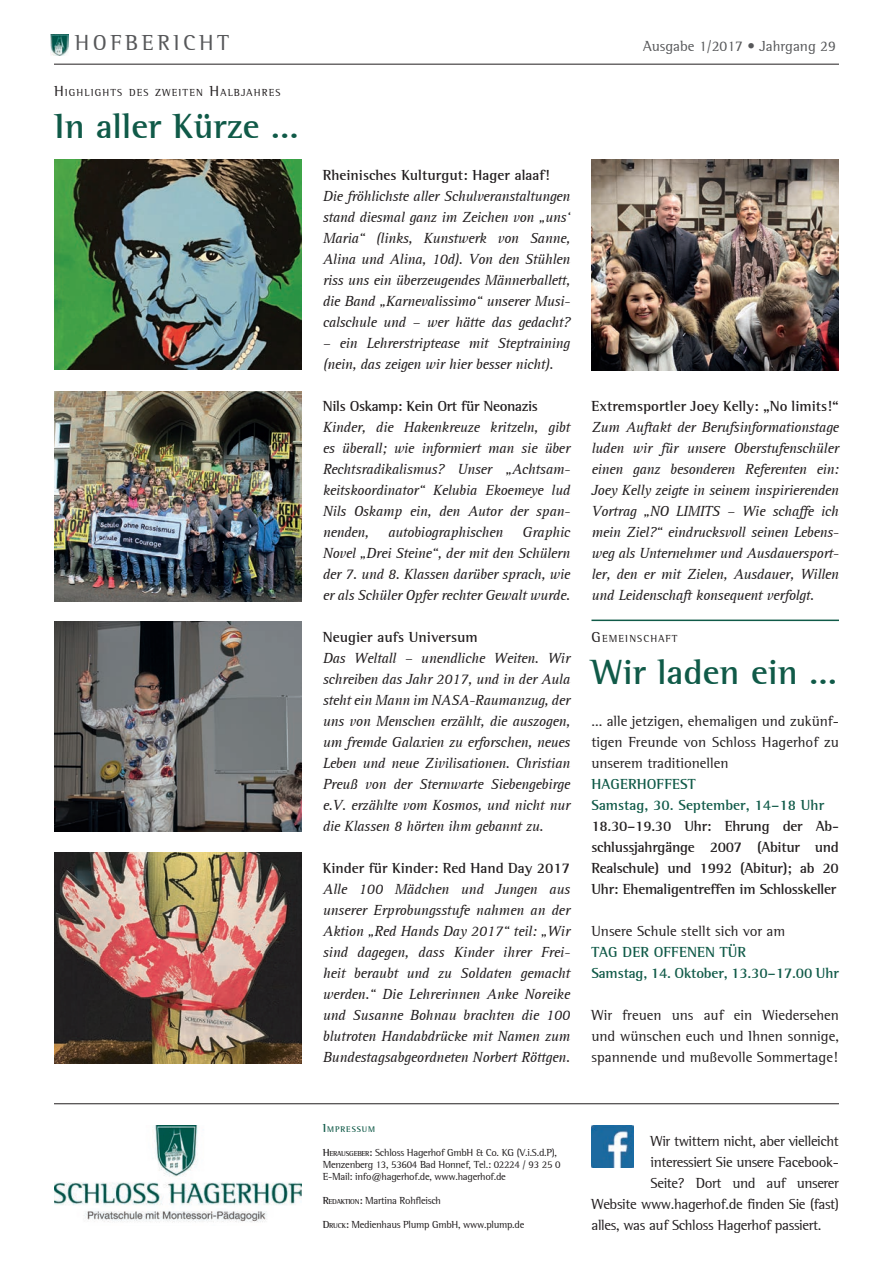
<style>
.page{position:relative;width:893px;height:1263px;background:#fff}
.page>*{position:absolute;margin:0;border:0;box-sizing:border-box;transform-origin:0 0}
.t1{font:700 36px "AT Rotis Semi Serif";color:#105a48}
.t2{font:22.35px "AT Rotis Semi Serif";letter-spacing:.16em;color:#57585a}
.t3{font:italic 15px/21px "AT Rotis Serif";letter-spacing:-.025em;color:#231f20;text-align:justify}
.t4{font:15px/21px "AT Rotis Semi Serif";letter-spacing:-.025em;color:#231f20;text-align:justify}
.t5{font:700 15px/21px "AT Rotis Semi Serif";color:#231f20;text-align:justify}
.t6{font:700 15px/21px "AT Rotis Semi Serif";color:#105a48}
.t7{font:700 15px "AT Rotis Semi Serif";letter-spacing:-.025em;color:#231f20}
.t8{font:15px "AT Rotis Semi Serif";color:#231f20}
.t9{font:15px "AT Rotis Semi Serif";color:#57585a}
.t10{font:10.5px/12px "AT Rotis Semi Serif";letter-spacing:-.025em;color:#231f20}
.t11{font:10.5px "AT Rotis Semi Serif";letter-spacing:.105em;color:#231f20}
.t12{font:700 8.4px "AT Rotis Semi Serif";letter-spacing:.105em;color:#105a48}
.s1{font-size:15px}
.s2{font-size:12px}
.s3{font-weight:700}
.s4{font-weight:700;font-size:7.35px}
</style>
<div class="page">
<hr style="left:54px;top:64px;width:785px;height:1px;background:#231f20">
<hr style="left:54px;top:1103px;width:785px;height:1px;background:#231f20">
<img style="left:51px;top:35px;width:17px;height:20px">
<hr style="left:591px;top:620px;width:248px;height:1px;background:#105a48">
<img style="left:54px;top:1125px;width:247px;height:98px">
<img style="left:591px;top:159px;width:248px;height:211px">
<img style="left:54px;top:159px;width:247px;height:210px">
<img style="left:54px;top:621px;width:247px;height:210px">
<img style="left:54px;top:391px;width:247px;height:210px">
<img style="left:54px;top:852px;width:247px;height:211px">
<img style="left:591px;top:1125px;width:42px;height:42px">
<h2 class="t2" style="left:75px;top:30px;width:156px">HOFBERICHT</h2>
<p class="t9" style="left:643px;top:38px;width:194px">Ausgabe 1/2017 • Jahrgang 29</p>
<p class="t11" style="left:54px;top:86px;width:228px"><span class="s1">H</span>IGHLIGHTS DES ZWEITEN <span class="s1">H</span>ALBJAHRES</p>
<h1 class="t1" style="left:54px;top:104px;width:246px">In aller Kürze ...</h1>
<p class="t5" style="left:323px;top:164px;width:229px">Rheinisches Kulturgut: Hager alaaf!</p>
<p class="t3" style="left:323px;top:186px;width:249px">Die fröhlichste aller Schulveranstaltungen stand diesmal ganz im Zeichen von „uns‘ Maria“ (links, Kunstwerk von Sanne, Alina und Alina, 10d). Von den Stühlen riss uns ein überzeugendes Männerballett, die Band „Karnevalissimo“ unserer Musi&shy;calschule und – wer hätte das gedacht?</p>
<p class="t3" style="left:323px;top:333px;width:249px">– ein Lehrerstriptease mit Steptraining (nein, das zeigen wir hier besser nicht).</p>
<p class="t7" style="left:323px;top:397px;width:217px">Nils Oskamp: Kein Ort für Neonazis</p>
<p class="t3" style="left:323px;top:417px;width:249px">Kinder, die Hakenkreuze kritzeln, gibt es überall; wie informiert man sie über Rechtsradikalismus? Unser „Achtsam&shy;keitskoordinator“ Kelubia Ekoemeye lud Nils Oskamp ein, den Autor der span&shy;nenden,</p>
<p class="t3" style="left:323px;top:522px;width:249px;text-indent:199px">Graphic Novel „Drei Steine“, der mit den Schülern der 7. und 8. Klassen darüber sprach, wie er als Schüler Opfer rechter Gewalt wurde.</p>
<p class="t5" style="left:323px;top:626px;width:157px">Neugier aufs Universum</p>
<p class="t3" style="left:323px;top:648px;width:249px">Das Weltall – unendliche Weiten. Wir schreiben das Jahr 2017, und in der Aula steht ein Mann im NASA-Raumanzug, der uns von Menschen erzählt, die auszogen, um fremde Galaxien zu erforschen, neues Leben und neue Zivilisationen. Christian Preuß von der Sternwarte Siebengebirge e.V. erzählte vom Kosmos, und nicht nur die Klassen 8 hörten ihm gebannt zu.</p>
<p class="t5" style="left:323px;top:857px;width:249px">Kinder für Kinder: Red Hand Day 2017</p>
<p class="t3" style="left:323px;top:879px;width:249px">Alle 100 Mädchen und Jungen aus unserer Erprobungsstufe nahmen an der Aktion „Red Hands Day 2017“ teil: „Wir sind dagegen, dass Kinder ihrer Frei&shy;heit beraubt und zu Soldaten gemacht werden.“ Die Lehrerinnen Anke Noreike und Susanne Bohnau brachten die 100 blutroten Handabdrücke mit Namen zum Bundestagsabgeordneten Norbert Röttgen.</p>
<p class="t3" style="left:388px;top:522px;width:117px">autobiographischen</p>
<p class="t5" style="left:591px;top:395px;width:249px">Extremsportler Joey Kelly: „No limits!“</p>
<p class="t3" style="left:591px;top:417px;width:249px">Zum Auftakt der Berufsinformationstage luden wir für unsere Oberstufenschüler einen ganz besonderen Referenten ein:<br>Joey Kelly zeigte in seinem inspirierenden Vortrag „NO LIMITS – Wie schaffe ich mein Ziel?“ eindrucksvoll seinen Lebens&shy;weg als Unternehmer und Ausdauersport&shy;ler, den er mit Zielen, Ausdauer, Willen und Leidenschaft konsequent verfolgt.</p>
<p class="t11" style="left:591px;top:632px;width:88px"><span class="s1">G</span> EMEINSCHAFT</p>
<h1 class="t1" style="left:591px;top:650px;width:247px">Wir laden ein ...</h1>
<p class="t4" style="left:591px;top:710px;width:249px">... alle jetzigen, ehemaligen und zukünf&shy;tigen Freunde von Schloss Hagerhof zu unserem traditionellen</p>
<p class="t6" style="left:591px;top:773px;width:234px">HAGERHOFFEST<br>Samstag, 30. September, 14–18 Uhr</p>
<p class="t5" style="left:591px;top:815px;width:249px">18.30–19.30 Uhr: Ehrung der Ab&shy;schlussjahrgänge 2007 (Abitur und Realschule) und 1992 (Abitur); ab 20<br>Uhr: Ehemaligentreffen im Schlosskeller</p>
<p class="t8" style="left:591px;top:922px;width:195px">Unsere Schule stellt sich vor am</p>
<p class="t6" style="left:591px;top:941px;width:249px">TAG DER OFFENEN TÜR<br>Samstag, 14. Oktober, 13.30–17.00 Uhr</p>
<p class="t4" style="left:591px;top:1004px;width:249px">Wir freuen uns auf ein Wiedersehen und wünschen euch und Ihnen sonnige, spannende und mußevolle Sommertage!</p>
<p class="t12" style="left:323px;top:1124px;width:54px"><span class="s2">I</span>MPRESSUM</p>
<p class="t10" style="left:323px;top:1146px;width:239px"><span class="s3">H</span><span class="s4">ERAUSGEBER</span><span class="s3">:</span> Schloss Hagerhof GmbH &amp; Co. KG (V.i.S.d.P),<br>Menzenberg 13, 53604 Bad Honnef, Tel.: 02224 / 93 25 0<br>E-Mail: info@hagerhof.de, www.hagerhof.de</p>
<p class="t10" style="left:323px;top:1194px;width:120px"><span class="s3">R</span><span class="s4">EDAKTION</span><span class="s3">:</span> Martina Rohfleisch</p>
<p class="t10" style="left:323px;top:1218px;width:203px"><span class="s3">D</span><span class="s4">RUCK</span><span class="s3">:</span> Medienhaus Plump GmbH, www.plump.de</p>
<p class="t4" style="left:650px;top:1130px;width:190px">Wir twittern nicht, aber vielleicht</p>
<p class="t4" style="left:650px;top:1151px;width:190px">interessiert Sie unsere Facebook-</p>
<p class="t4" style="left:650px;top:1172px;width:190px">Seite? Dort und auf unserer</p>
<p class="t4" style="left:591px;top:1193px;width:249px">Website www.hagerhof.de finden Sie (fast)</p>
<p class="t4" style="left:591px;top:1214px;width:231px">alles, was auf Schloss Hagerhof passiert.</p>
</div>
